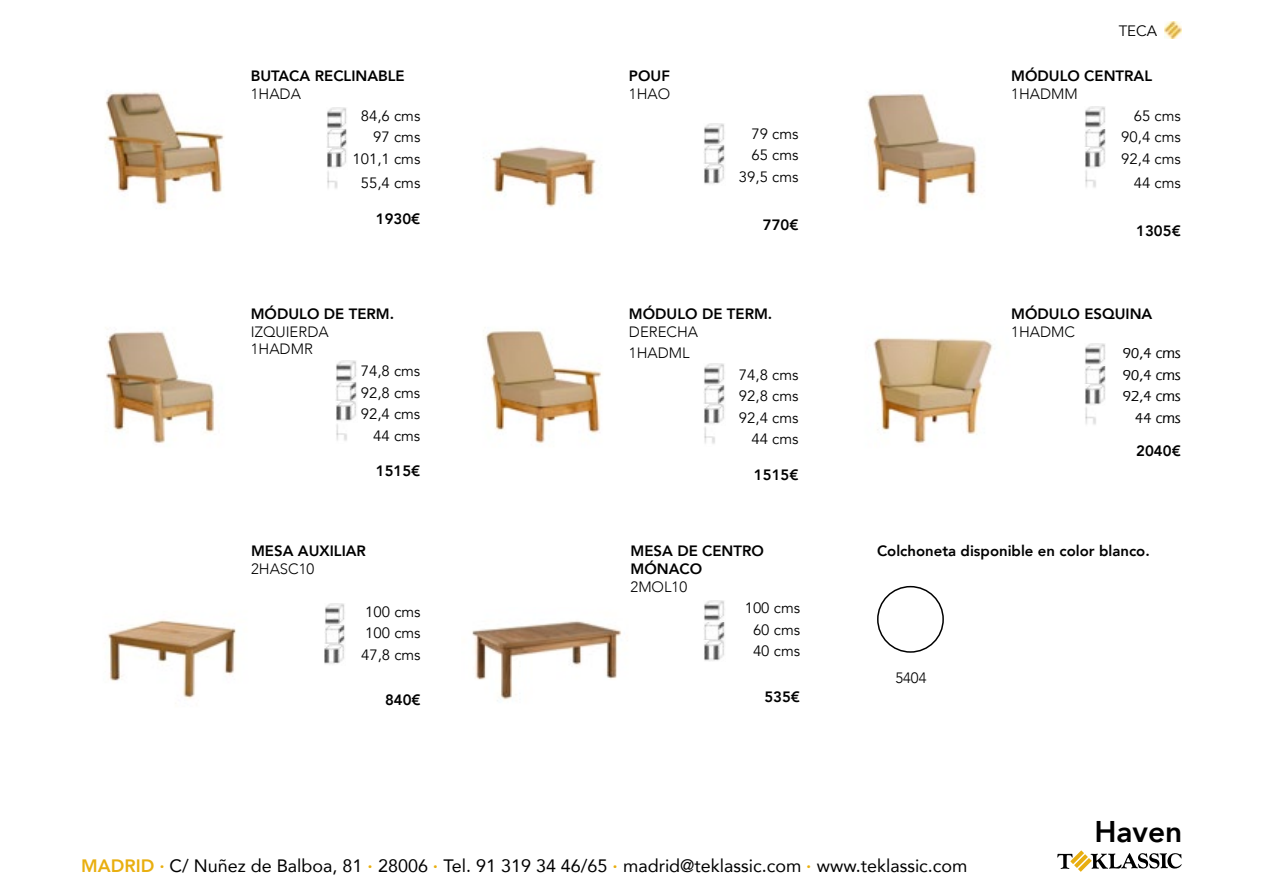
<style>
.page{position:relative;width:1263px;height:893px;background:#fff}
.page>*{position:absolute;margin:0;border:0;box-sizing:border-box;transform-origin:0 0}
.t1{font:800 29.85px "Avenir";color:#000}
.t2{font:18px "Avenir";color:#000}
.t3{font:800 15px/18px "Avenir";color:#000}
.t4{font:15px/21.6px "Avenir";color:#000;text-align:right}
.t5{font:300 15px/18px "Avenir";color:#000}
.t6{font:500 15px/21.6px "Eras IT Cby BT";color:#000;text-align:right}
.s1{font-weight:800;color:#e9af10}
</style>
<div class="page">
<svg style="left:1057px;top:854px;width:13px;height:15px"></svg>
<svg style="left:1070px;top:850px;width:14px;height:14px"></svg>
<svg style="left:1074px;top:854px;width:14px;height:14px"></svg>
<svg style="left:1078px;top:858px;width:14px;height:14px"></svg>
<svg style="left:1090px;top:853px;width:92px;height:16px"></svg>
<img style="left:485px;top:329px;width:117px;height:115px">
<img style="left:867px;top:93px;width:110px;height:113px">
<img style="left:873px;top:337px;width:120px;height:108px">
<img style="left:106px;top:331px;width:109px;height:113px">
<img style="left:472px;top:620px;width:150px;height:81px">
<img style="left:108px;top:619px;width:129px;height:80px">
<img style="left:105px;top:92px;width:120px;height:114px">
<img style="left:483px;top:146px;width:113px;height:61px">
<img style="left:327px;top:107px;width:20px;height:82px">
<img style="left:1085px;top:107px;width:21px;height:81px">
<img style="left:1085px;top:344px;width:21px;height:81px">
<img style="left:704px;top:600px;width:21px;height:61px">
<img style="left:336px;top:360px;width:21px;height:81px">
<img style="left:704px;top:363px;width:21px;height:81px">
<img style="left:324px;top:603px;width:21px;height:61px">
<img style="left:704px;top:123px;width:21px;height:61px">
<img style="left:1165px;top:22px;width:17px;height:16px">
<div style="left:877px;top:586px;width:67px;height:67px;border:2px solid #000;border-radius:50%"></div>
<p class="t3" style="left:251px;top:67px;width:155px">BUTACA RECLINABLE</p>
<p class="t5" style="left:251px;top:85px;width:52px">1HADA</p>
<p class="t4" style="left:352px;top:105px;width:69px">84,6 cms<br>97 cms<br>101,1 cms</p>
<p class="t4" style="left:361px;top:172px;width:61px">55,4 cms</p>
<p class="t3" style="left:376px;top:209px;width:46px">1930€</p>
<p class="t3" style="left:251px;top:304px;width:145px">MÓDULO DE TERM.</p>
<p class="t5" style="left:251px;top:322px;width:79px">IZQUIERDA<br>1HADMR</p>
<p class="t4" style="left:361px;top:360px;width:61px">74,8 cms<br>92,8 cms<br>92,4 cms<br>44 cms</p>
<p class="t3" style="left:376px;top:462px;width:46px">1515€</p>
<p class="t3" style="left:251px;top:542px;width:116px">MESA AUXILIAR</p>
<p class="t5" style="left:251px;top:560px;width:65px">2HASC10</p>
<p class="t4" style="left:361px;top:601px;width:61px;text-align:justify">100 cms 100 cms 47,8 cms</p>
<p class="t3" style="left:385px;top:691px;width:37px">840€</p>
<p class="t3" style="left:629px;top:67px;width:42px">POUF</p>
<p class="t5" style="left:629px;top:85px;width:43px">1HAO</p>
<p class="t4" style="left:739px;top:123px;width:61px">79 cms<br>65 cms<br>39,5 cms</p>
<p class="t3" style="left:763px;top:215px;width:37px">770€</p>
<p class="t3" style="left:629px;top:304px;width:145px">MÓDULO DE TERM.</p>
<p class="t5" style="left:629px;top:321px;width:71px;line-height:21.6px">DERECHA<br>1HADML</p>
<p class="t4" style="left:739px;top:364px;width:61px">74,8 cms<br>92,8 cms<br>92,4 cms<br>44 cms</p>
<p class="t3" style="left:754px;top:466px;width:46px">1515€</p>
<p class="t3" style="left:630px;top:542px;width:135px">MESA DE CENTRO<br>MÓNACO</p>
<p class="t5" style="left:630px;top:578px;width:58px">2MOL10</p>
<p class="t4" style="left:745px;top:598px;width:57px;text-align:center">100 cms<br>60 cms<br>40 cms</p>
<p class="t3" style="left:764px;top:688px;width:37px">535€</p>
<p class="t4" style="left:1119px;top:21px;width:40px">TECA</p>
<p class="t3" style="left:1011px;top:67px;width:142px">MÓDULO CENTRAL</p>
<p class="t5" style="left:1011px;top:85px;width:68px">1HADMM</p>
<p class="t4" style="left:1121px;top:105px;width:61px;text-align:justify;text-indent:12px">65 cms 90,4 cms 92,4 cms</p>
<p class="t4" style="left:1134px;top:172px;width:49px">44 cms</p>
<p class="t3" style="left:1136px;top:221px;width:46px">1305€</p>
<p class="t3" style="left:1011px;top:304px;width:143px">MÓDULO ESQUINA</p>
<p class="t5" style="left:1011px;top:322px;width:65px">1HADMC</p>
<p class="t6" style="left:1123px;top:342px;width:59px">90,4 cms<br>90,4 cms<br>92,4 cms<br>44 cms</p>
<p class="t3" style="left:1136px;top:442px;width:46px">2040€</p>
<p class="t3" style="left:877px;top:542px;width:274px">Colchoneta disponible en color blanco.</p>
<p class="t5" style="left:895px;top:668px;width:33px">5404</p>
<h1 class="t1" style="left:1094px;top:808px;width:90px">Haven</h1>
<p class="t2" style="left:81px;top:851px;width:888px"><span class="s1">MADRID ·</span> C/ Nuñez de Balboa, 81 <span class="s1">·</span> 28006 <span class="s1">·</span> Tel. 91 319 34 46/65 <span class="s1">·</span> madrid@teklassic.com <span class="s1">·</span> www.teklassic.com</p>
</div>
